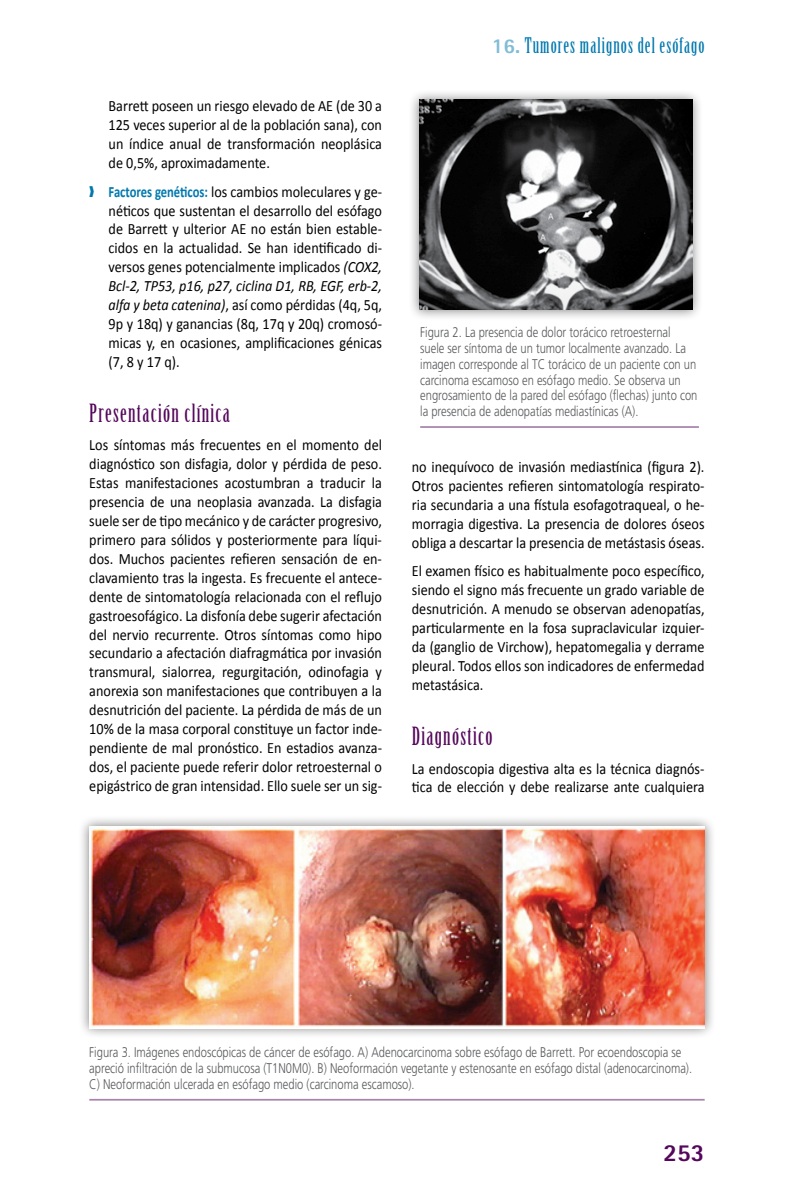
<style>
.page{position:relative;width:794px;height:1191px;background:#fff}
.page>*{position:absolute;margin:0;border:0;box-sizing:border-box;transform-origin:0 0}
.t1{font:24.5px "Birch Std";letter-spacing:.05em;color:#54075b}
.t2{font:800 24.5px "Rotis Sans Serif";color:#54075b}
.t3{font:21px "Birch Std";letter-spacing:.05em;color:#0078ae}
.t4{font:15.75px/18.9px "Calibri";color:#000;text-align:justify;scale:.9 1}
.t5{font:300 14px/15.8px "Frutiger";color:#58595b;scale:.8 1}
.s1{color:#0078ae}
.s2{font-weight:700;color:#0078ae}
.s3{font-style:italic}
.s4{font-family:"Rotis Sans Serif";font-weight:800;color:#80bcd6}
</style>
<div class="page">
<div style="left:408px;top:88px;width:296px;height:233px;background:#000;opacity:.5"></div>
<img style="left:419px;top:100px;width:273px;height:210px">
<hr style="left:420px;top:426px;width:279px;height:2px;background:#a983ad">
<div style="left:78px;top:814px;width:638px;height:225px;background:#000;opacity:.5"></div>
<img style="left:89px;top:826px;width:615px;height:202px">
<hr style="left:89px;top:1098px;width:615px;height:2px;background:#a983ad">
<p class="t4" style="left:109px;top:96px;width:305px">Barrett poseen un riesgo elevado de AE (de 30 a 125 veces superior al de la población sana), con un índice anual de transformación neoplásica de 0,5%, aproximadamente.</p>
<p class="t4" style="left:109px;top:182px;width:305px;text-indent:-19px"><span class="s1">❱</span> <span class="s2">Factores genéticos:</span> los cambios moleculares y ge&shy;néticos que sustentan el desarrollo del esófago de Barrett y ulterior AE no están bien estable&shy;cidos en la actualidad. Se han identificado di&shy;versos genes potencialmente implicados <span class="s3">(COX2, Bcl-2, TP53, p16, p27, ciclina D1, RB, EGF, erb-2, alfa y beta catenina)</span>, así como pérdidas (4q, 5q, 9p y 18q) y ganancias (8q, 17q y 20q) cromosó&shy;micas y, en ocasiones, amplificaciones génicas (7, 8 y 17 q).</p>
<h1 class="t1" style="left:89px;top:399px;width:142px">Presentación clínica</h1>
<p class="t4" style="left:89px;top:436px;width:327px">Los síntomas más frecuentes en el momento del diagnóstico son disfagia, dolor y pérdida de peso.<br>Estas manifestaciones acostumbran a traducir la presencia de una neoplasia avanzada. La disfagia suele ser de tipo mecánico y de carácter progresivo, primero para sólidos y posteriormente para líqui&shy;dos. Muchos pacientes refieren sensación de en&shy;clavamiento tras la ingesta. Es frecuente el antece&shy;dente de sintomatología relacionada con el reflujo gastroesofágico. La disfonía debe sugerir afectación del nervio recurrente. Otros síntomas como hipo secundario a afectación diafragmática por invasión transmural, sialorrea, regurgitación, odinofagia y anorexia son manifestaciones que contribuyen a la desnutrición del paciente. La pérdida de más de un 10% de la masa corporal constituye un factor inde&shy;pendiente de mal pronóstico. En estadios avanza&shy;dos, el paciente puede referir dolor retroesternal o epigástrico de gran intensidad. Ello suele ser un sig-</p>
<h2 class="t3" style="left:492px;top:33px;width:214px"><span class="s4">16.</span> Tumores malignos del esófago</h2>
<p class="t5" style="left:420px;top:325px;width:348px">Figura 2. La presencia de dolor torácico retroesternal suele ser síntoma de un tumor localmente avanzado. La imagen corresponde al TC torácico de un paciente con un carcinoma escamoso en esófago medio. Se observa un engrosamiento de la pared del esófago (flechas) junto con la presencia de adenopatías mediastínicas (A).</p>
<p class="t4" style="left:412px;top:457px;width:327px">no inequívoco de invasión mediastínica (figura 2).<br>Otros pacientes refieren sintomatología respirato&shy;ria secundaria a una fístula esofagotraqueal, o he&shy;morragia digestiva. La presencia de dolores óseos obliga a descartar la presencia de metástasis óseas.</p>
<p class="t4" style="left:412px;top:562px;width:327px">El examen físico es habitualmente poco específico, siendo el signo más frecuente un grado variable de desnutrición. A menudo se observan adenopatías, particularmente en la fosa supraclavicular izquier&shy;da (ganglio de Virchow), hepatomegalia y derrame pleural. Todos ellos son indicadores de enfermedad metastásica.</p>
<h1 class="t1" style="left:412px;top:722px;width:82px">Diagnóstico</h1>
<p class="t4" style="left:412px;top:759px;width:327px">La endoscopia digestiva alta es la técnica diagnós&shy;tica de elección y debe realizarse ante cualquiera</p>
<p class="t5" style="left:89px;top:1045px;width:755px">Figura 3. Imágenes endoscópicas de cáncer de esófago. A) Adenocarcinoma sobre esófago de Barrett. Por ecoendoscopia se apreció infiltración de la submucosa (T1N0M0). B) Neoformación vegetante y estenosante en esófago distal (adenocarcinoma).<br>C) Neoformación ulcerada en esófago medio (carcinoma escamoso).</p>
<h1 class="t2" style="left:663px;top:1136px;width:42px">253</h1>
</div>
